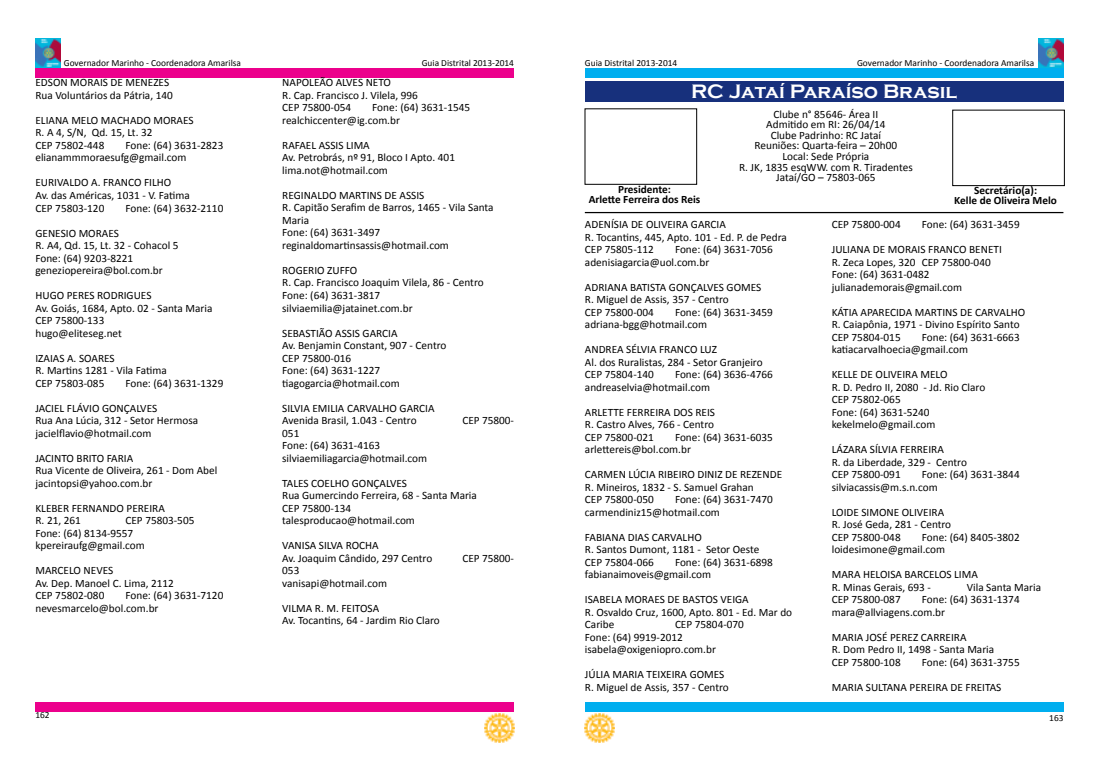
<style>
.page{position:relative;width:1099px;height:780px;background:#fff}
.page>*{position:absolute;margin:0;border:0;box-sizing:border-box;transform-origin:0 0}
.t1{font:700 20px "Copperplate Gothic";color:#fff}
.t2{font:11.25px/12.5px "Calibri";color:#000}
.t3{font:700 11.25px/10px "Calibri";color:#000;text-align:center}
.t4{font:9.38px "Calibri";color:#000}
</style>
<div class="page">
<div style="left:35px;top:69px;width:479px;height:9px;background:#ec008c"></div>
<img style="left:485px;top:713px;width:29px;height:30px">
<div style="left:35px;top:702px;width:479px;height:9px;background:#ec008c"></div>
<div style="left:585px;top:702px;width:478px;height:9px;background:#00aeef"></div>
<img style="left:585px;top:713px;width:29px;height:30px">
<div style="left:585px;top:69px;width:478px;height:9px;background:#00aeef"></div>
<img style="left:35px;top:38px;width:25px;height:29px">
<img style="left:1038px;top:38px;width:25px;height:29px">
<div style="left:585px;top:81px;width:478px;height:21px;background:#17307c"></div>
<hr style="left:585px;top:212px;width:478px;height:1px;background:#000">
<div style="left:952px;top:110px;width:112px;height:76px;border:1px solid #000"></div>
<p class="t4" style="left:64px;top:56px;width:179px">Governador Marinho - Coordenadora Amarilsa</p>
<p class="t4" style="left:421px;top:56px;width:94px">Guia Distrital 2013-2014</p>
<p class="t2" style="left:35px;top:76px;width:139px">EDSON MORAIS DE MENEZES<br>Rua Voluntários da Pátria, 140</p>
<p class="t2" style="left:35px;top:114px;width:160px">ELIANA MELO MACHADO MORAES<br>R. A 4, S/N, Qd. 15, Lt. 32<br>CEP 75802-448</p>
<p class="t2" style="left:35px;top:139px;width:189px;text-indent:90px">Fone: (64) 3631-2823 elianammmoraesufg@gmail.com</p>
<p class="t2" style="left:35px;top:176px;width:156px">EURIVALDO A. FRANCO FILHO<br>Av. das Américas, 1031 - V. Fatima<br>CEP 75803-120</p>
<p class="t2" style="left:125px;top:201px;width:99px">Fone: (64) 3632-2110</p>
<p class="t2" style="left:35px;top:226px;width:144px">GENESIO MORAES<br>R. A4, Qd. 15, Lt. 32 - Cohacol 5<br>Fone: (64) 9203-8221 geneziopereira@bol.com.br</p>
<p class="t2" style="left:35px;top:289px;width:178px">HUGO PERES RODRIGUES<br>Av. Goiás, 1684, Apto. 02 - Santa Maria<br>CEP 75800-133<br>hugo@eliteseg.net</p>
<p class="t2" style="left:35px;top:351px;width:133px">IZAIAS A. SOARES<br>R. Martins 1281 - Vila Fatima<br>CEP 75803-085</p>
<p class="t2" style="left:125px;top:376px;width:99px">Fone: (64) 3631-1329</p>
<p class="t2" style="left:35px;top:401px;width:164px">JACIEL FLÁVIO GONÇALVES<br>Rua Ana Lúcia, 312 - Setor Hermosa jacielflavio@hotmail.com</p>
<p class="t2" style="left:35px;top:451px;width:183px">JACINTO BRITO FARIA<br>Rua Vicente de Oliveira, 261 - Dom Abel jacintopsi@yahoo.com.br</p>
<p class="t2" style="left:35px;top:501px;width:131px">KLEBER FERNANDO PEREIRA<br>R. 21, 261</p>
<p class="t2" style="left:35px;top:514px;width:160px;text-indent:90px">CEP 75803-505<br>Fone: (64) 8134-9557 kpereiraufg@gmail.com</p>
<p class="t2" style="left:35px;top:564px;width:140px">MARCELO NEVES<br>Av. Dep. Manoel C. Lima, 2112<br>CEP 75802-080</p>
<p class="t2" style="left:35px;top:589px;width:189px;text-indent:90px">Fone: (64) 3631-7120 nevesmarcelo@bol.com.br</p>
<p class="t2" style="left:282px;top:76px;width:137px">NAPOLEÃO ALVES NETO<br>R. Cap. Francisco J. Vilela, 996<br>CEP 75800-054</p>
<p class="t2" style="left:282px;top:101px;width:189px;text-indent:90px">Fone: (64) 3631-1545 realchiccenter@ig.com.br</p>
<p class="t2" style="left:282px;top:139px;width:174px">RAFAEL ASSIS LIMA<br>Av. Petrobrás, nº 91, Bloco I Apto. 401 lima.not@hotmail.com</p>
<p class="t2" style="left:282px;top:189px;width:213px">REGINALDO MARTINS DE ASSIS<br>R. Capitão Serafim de Barros, 1465 - Vila Santa<br>Maria<br>Fone: (64) 3631-3497 reginaldomartinsassis@hotmail.com</p>
<p class="t2" style="left:282px;top:264px;width:203px">ROGERIO ZUFFO<br>R. Cap. Francisco Joaquim Vilela, 86 - Centro<br>Fone: (64) 3631-3817 silviaemilia@jatainet.com.br</p>
<p class="t2" style="left:282px;top:326px;width:166px">SEBASTIÃO ASSIS GARCIA<br>Av. Benjamin Constant, 907 - Centro<br>CEP 75800-016<br>Fone: (64) 3631-1227 tiagogarcia@hotmail.com</p>
<p class="t2" style="left:282px;top:401px;width:154px">SILVIA EMILIA CARVALHO GARCIA<br>Avenida Brasil, 1.043 - Centro</p>
<p class="t2" style="left:462px;top:414px;width:53px">CEP 75800-</p>
<p class="t2" style="left:282px;top:426px;width:146px">051<br>Fone: (64) 3631-4163 silviaemiliagarcia@hotmail.com</p>
<p class="t2" style="left:282px;top:476px;width:196px">TALES COELHO GONÇALVES<br>Rua Gumercindo Ferreira, 68 - Santa Maria<br>CEP 75800-134 talesproducao@hotmail.com</p>
<p class="t2" style="left:282px;top:538px;width:151px">VANISA SILVA ROCHA<br>Av. Joaquim Cândido, 297 Centro</p>
<p class="t2" style="left:462px;top:551px;width:53px">CEP 75800-</p>
<p class="t2" style="left:282px;top:563px;width:106px">053 vanisapi@hotmail.com</p>
<p class="t2" style="left:282px;top:601px;width:159px">VILMA R. M. FEITOSA<br>Av. Tocantins, 64 - Jardim Rio Claro</p>
<p class="t4" style="left:585px;top:56px;width:94px">Guia Distrital 2013-2014</p>
<p class="t4" style="left:857px;top:57px;width:179px">Governador Marinho - Coordenadora Amarilsa</p>
<h1 class="t1" style="left:691px;top:80px;width:267px">RC Jataí Paraíso Brasil</h1>
<p class="t2" style="left:739px;top:108px;width:175px;line-height:10.6px;text-align:center">Clube n° 85646- Área II<br>Admitido em RI: 26/04/14<br>Clube Padrinho: RC Jataí<br>Reuniões: Quarta-feira – 20h00<br>Local: Sede Própria<br>R. JK, 1835 esqWW. com R. Tiradentes<br>Jataí/GO – 75803-065</p>
<p class="t3" style="left:588px;top:184px;width:113px">Presidente:<br>Arlette Ferreira dos Reis</p>
<p class="t3" style="left:954px;top:185px;width:104px">Secretário(a):<br>Kelle de Oliveira Melo</p>
<p class="t2" style="left:585px;top:218px;width:203px">ADENÍSIA DE OLIVEIRA GARCIA<br>R. Tocantins, 445, Apto. 101 - Ed. P. de Pedra<br>CEP 75805-112</p>
<p class="t2" style="left:585px;top:243px;width:189px;text-indent:90px">Fone: (64) 3631-7056 adenisiagarcia@uol.com.br</p>
<p class="t2" style="left:585px;top:280px;width:178px">ADRIANA BATISTA GONÇALVES GOMES<br>R. Miguel de Assis, 357 - Centro<br>CEP 75800-004</p>
<p class="t2" style="left:585px;top:305px;width:189px;text-indent:90px">Fone: (64) 3631-3459 adriana-bgg@hotmail.com</p>
<p class="t2" style="left:585px;top:343px;width:179px">ANDREA SÉLVIA FRANCO LUZ<br>Al. dos Ruralistas, 284 - Setor Granjeiro<br>CEP 75804-140</p>
<p class="t2" style="left:585px;top:368px;width:189px;text-indent:90px">Fone: (64) 3636-4766 andreaselvia@hotmail.com</p>
<p class="t2" style="left:585px;top:405px;width:132px;text-align:justify">ARLETTE FERREIRA DOS REIS R. Castro Alves, 766 - Centro CEP 75800-021</p>
<p class="t2" style="left:585px;top:430px;width:189px;text-indent:90px">Fone: (64) 3631-6035 arlettereis@bol.com.br</p>
<p class="t2" style="left:585px;top:468px;width:199px">CARMEN LÚCIA RIBEIRO DINIZ DE REZENDE<br>R. Mineiros, 1832 - S. Samuel Grahan<br>CEP 75800-050</p>
<p class="t2" style="left:585px;top:493px;width:189px;text-indent:90px">Fone: (64) 3631-7470 carmendiniz15@hotmail.com</p>
<p class="t2" style="left:585px;top:530px;width:176px">FABIANA DIAS CARVALHO<br>R. Santos Dumont, 1181 - Setor Oeste<br>CEP 75804-066</p>
<p class="t2" style="left:585px;top:555px;width:189px;text-indent:90px">Fone: (64) 3631-6898 fabianaimoveis@gmail.com</p>
<p class="t2" style="left:585px;top:593px;width:209px">ISABELA MORAES DE BASTOS VEIGA<br>R. Osvaldo Cruz, 1600, Apto. 801 - Ed. Mar do<br>Caribe</p>
<p class="t2" style="left:585px;top:618px;width:160px;text-indent:90px">CEP 75804-070<br>Fone: (64) 9919-2012 isabela@oxigeniopro.com.br</p>
<p class="t2" style="left:585px;top:668px;width:145px">JÚLIA MARIA TEIXEIRA GOMES<br>R. Miguel de Assis, 357 - Centro</p>
<p class="t2" style="left:831px;top:218px;width:70px">CEP 75800-004</p>
<p class="t2" style="left:921px;top:218px;width:99px">Fone: (64) 3631-3459</p>
<p class="t2" style="left:831px;top:243px;width:171px">JULIANA DE MORAIS FRANCO BENETI<br>R. Zeca Lopes, 320 CEP 75800-040<br>Fone: (64) 3631-0482 julianademorais@gmail.com</p>
<p class="t2" style="left:831px;top:305px;width:195px">KÁTIA APARECIDA MARTINS DE CARVALHO<br>R. Caiapônia, 1971 - Divino Espírito Santo<br>CEP 75804-015</p>
<p class="t2" style="left:831px;top:330px;width:189px;text-indent:90px">Fone: (64) 3631-6663 katiacarvalhoecia@gmail.com</p>
<p class="t2" style="left:831px;top:368px;width:155px">KELLE DE OLIVEIRA MELO<br>R. D. Pedro II, 2080 - Jd. Rio Claro<br>CEP 75802-065<br>Fone: (64) 3631-5240 kekelmelo@gmail.com</p>
<p class="t2" style="left:831px;top:443px;width:137px">LÁZARA SÍLVIA FERREIRA<br>R. da Liberdade, 329 - Centro<br>CEP 75800-091</p>
<p class="t2" style="left:831px;top:468px;width:189px;text-indent:90px">Fone: (64) 3631-3844 silviacassis@m.s.n.com</p>
<p class="t2" style="left:831px;top:505px;width:121px">LOIDE SIMONE OLIVEIRA<br>R. José Geda, 281 - Centro<br>CEP 75800-048</p>
<p class="t2" style="left:831px;top:530px;width:189px;text-indent:90px">Fone: (64) 8405-3802 loidesimone@gmail.com</p>
<p class="t2" style="left:831px;top:568px;width:148px">MARA HELOISA BARCELOS LIMA<br>R. Minas Gerais, 693 -</p>
<p class="t2" style="left:966px;top:580px;width:76px">Vila Santa Maria</p>
<p class="t2" style="left:831px;top:593px;width:189px;text-indent:90px">Fone: (64) 3631-1374 mara@allviagens.com.br</p>
<p class="t2" style="left:831px;top:630px;width:164px">MARIA JOSÉ PEREZ CARREIRA<br>R. Dom Pedro II, 1498 - Santa Maria<br>CEP 75800-108</p>
<p class="t2" style="left:831px;top:593px;width:70px">CEP 75800-087</p>
<p class="t2" style="left:921px;top:655px;width:99px">Fone: (64) 3631-3755</p>
<p class="t2" style="left:831px;top:680px;width:171px">MARIA SULTANA PEREIRA DE FREITAS</p>
<p class="t4" style="left:35px;top:708px;width:16px">162</p>
<p class="t4" style="left:1049px;top:711px;width:16px">163</p>
</div>
